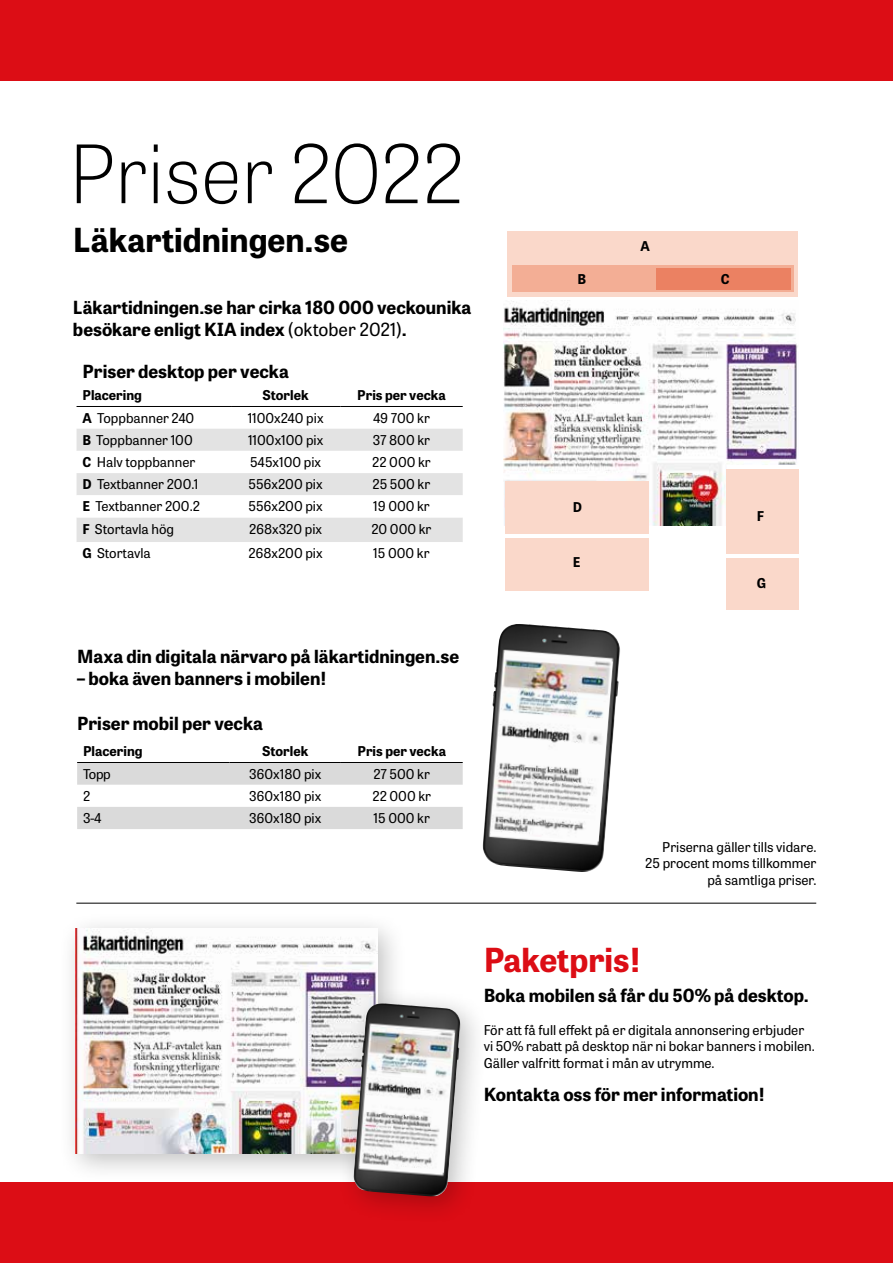
<style>
.page{position:relative;width:893px;height:1263px;background:#fff}
.page>*{position:absolute;margin:0;border:0;box-sizing:border-box;transform-origin:0 0}
.t1{font:100 79.95px "Tablet Gothic";letter-spacing:-.005em;color:#000}
.t2{font:700 33px "Tablet Gothic";color:#000}
.t3{font:700 33px "Tablet Gothic";color:#dc0d15}
.t4{font:700 18px/21.6px "Tablet Gothic";color:#000}
.t5{font:13.5px/16.5px "Tablet Gothic";color:#000;text-align:right}
.t6{font:700 13.5px "Tablet Gothic";color:#000}
.s1{font-weight:400}
.s2{font-weight:700}
</style>
<div class="page">
<img style="left:503px;top:300px;width:295px;height:225px">
<svg style="left:727px;top:465px;width:72px;height:94px"></svg>
<div style="left:0;top:0;width:893px;height:81px;background:#dc0d15"></div>
<div style="left:0;top:1182px;width:893px;height:81px;background:#dc0d15"></div>
<svg style="left:77px;top:429px;width:386px;height:113px"></svg>
<hr style="left:77px;top:406px;width:154px;height:1px;background:#000">
<hr style="left:231px;top:406px;width:109px;height:1px;background:#000">
<hr style="left:340px;top:406px;width:123px;height:1px;background:#000">
<svg style="left:77px;top:763px;width:386px;height:66px"></svg>
<hr style="left:77px;top:762px;width:153px;height:1px;background:#000">
<hr style="left:230px;top:762px;width:111px;height:1px;background:#000">
<hr style="left:341px;top:762px;width:122px;height:1px;background:#000">
<div style="left:507px;top:231px;width:291px;height:65px;background:#fad8ca"></div>
<div style="left:512px;top:265px;width:282px;height:27px;background:#f3ae95"></div>
<div style="left:656px;top:268px;width:134px;height:22px;background:#eb8162"></div>
<div style="left:506px;top:481px;width:143px;height:53px;background:#fad8ca"></div>
<div style="left:727px;top:469px;width:72px;height:84px;background:#fad8ca"></div>
<div style="left:727px;top:559px;width:72px;height:51px;background:#fad8ca"></div>
<div style="left:506px;top:538px;width:143px;height:53px;background:#fad8ca"></div>
<img style="left:482px;top:624px;width:138px;height:248px">
<img style="left:490px;top:653px;width:123px;height:188px">
<div style="left:58px;top:911px;width:349px;height:273px;background:#000;opacity:.25"></div>
<img style="left:76px;top:929px;width:301px;height:225px">
<div style="left:337px;top:986px;width:153px;height:239px;background:#000;opacity:.25"></div>
<img style="left:353px;top:1003px;width:108px;height:193px">
<img style="left:360px;top:1026px;width:95px;height:147px">
<hr style="left:76px;top:903px;width:740px;height:1px;background:#000">
<h1 class="t1" style="left:69px;top:120px;width:396px">Priser 2022</h1>
<h2 class="t2" style="left:73px;top:217px;width:277px">Läkartidningen.se</h2>
<h3 class="t4" style="left:73px;top:296px;width:400px">Läkartidningen.se har cirka 180 000 veckounika besökare enligt KIA index <span class="s1">(oktober 2021)</span>.</h3>
<h3 class="t4" style="left:83px;top:360px;width:208px">Priser desktop per vecka</h3>
<p class="t6" style="left:83px;top:386px;width:61px">Placering</p>
<p class="t6" style="left:263px;top:386px;width:48px">Storlek</p>
<p class="t6" style="left:357px;top:386px;width:90px">Pris per vecka</p>
<p class="t5" style="left:83px;top:409px;width:113px"><span class="s2">A</span> Toppbanner 240</p>
<p class="t5" style="left:248px;top:409px;width:77px">1100x240 pix</p>
<p class="t5" style="left:373px;top:409px;width:58px">49 700 kr</p>
<p class="t5" style="left:83px;top:431px;width:112px"><span class="s2">B</span> Toppbanner 100</p>
<p class="t5" style="left:248px;top:431px;width:77px">1100x100 pix</p>
<p class="t5" style="left:373px;top:431px;width:59px">37 800 kr</p>
<p class="t5" style="left:83px;top:453px;width:114px"><span class="s2">C</span> Halv toppbanner</p>
<p class="t5" style="left:250px;top:453px;width:73px">545x100 pix</p>
<p class="t5" style="left:372px;top:453px;width:60px">22 000 kr</p>
<p class="t5" style="left:83px;top:475px;width:117px"><span class="s2">D</span> Textbanner 200.1</p>
<p class="t5" style="left:249px;top:475px;width:76px">556x200 pix</p>
<p class="t5" style="left:373px;top:475px;width:59px">25 500 kr</p>
<p class="t5" style="left:83px;top:498px;width:119px"><span class="s2">E</span> Textbanner 200.2</p>
<p class="t5" style="left:249px;top:498px;width:76px">556x200 pix</p>
<p class="t5" style="left:373px;top:498px;width:58px">19 000 kr</p>
<p class="t5" style="left:83px;top:520px;width:93px"><span class="s2">F</span> Stortavla hög</p>
<p class="t5" style="left:249px;top:520px;width:74px">268x320 pix</p>
<p class="t5" style="left:371px;top:520px;width:62px">20 000 kr</p>
<p class="t5" style="left:83px;top:545px;width:70px"><span class="s2">G</span> Stortavla</p>
<p class="t5" style="left:249px;top:545px;width:76px">268x200 pix</p>
<p class="t5" style="left:373px;top:545px;width:58px">15 000 kr</p>
<p class="t6" style="left:640px;top:237px;width:11px">A</p>
<p class="t6" style="left:577px;top:270px;width:10px">B</p>
<p class="t6" style="left:721px;top:270px;width:10px">C</p>
<p class="t6" style="left:573px;top:498px;width:11px">D</p>
<p class="t6" style="left:573px;top:552px;width:9px">E</p>
<p class="t6" style="left:757px;top:506px;width:9px">F</p>
<p class="t6" style="left:757px;top:573px;width:11px">G</p>
<h3 class="t4" style="left:77px;top:645px;width:384px">Maxa din digitala närvaro på läkartidningen.se</h3>
<h3 class="t4" style="left:77px;top:666px;width:251px">– boka även banners i mobilen!</h3>
<h3 class="t4" style="left:77px;top:712px;width:187px">Priser mobil per vecka</h3>
<p class="t6" style="left:83px;top:742px;width:61px">Placering</p>
<p class="t6" style="left:262px;top:742px;width:48px">Storlek</p>
<p class="t6" style="left:357px;top:742px;width:90px">Pris per vecka</p>
<p class="t5" style="left:83px;top:765px;width:29px">Topp</p>
<p class="t5" style="left:249px;top:765px;width:74px">360x180 pix</p>
<p class="t5" style="left:374px;top:765px;width:58px">27 500 kr</p>
<p class="t5" style="left:83px;top:787px;width:9px">2</p>
<p class="t5" style="left:249px;top:787px;width:74px">360x180 pix</p>
<p class="t5" style="left:372px;top:787px;width:60px">22 000 kr</p>
<p class="t5" style="left:83px;top:809px;width:20px">3-4</p>
<p class="t5" style="left:249px;top:809px;width:74px">360x180 pix</p>
<p class="t5" style="left:374px;top:809px;width:58px">15 000 kr</p>
<p class="t5" style="left:645px;top:838px;width:173px">Priserna gäller tills vidare.<br>25 procent moms tillkommer på samtliga priser.</p>
<h2 class="t3" style="left:484px;top:937px;width:158px">Paketpris!</h2>
<h3 class="t4" style="left:484px;top:984px;width:327px">Boka mobilen så får du 50% på desktop.</h3>
<p class="t5" style="left:484px;top:1021px;width:333px;text-align:left">För att få full effekt på er digitala annonsering erbjuder vi 50% rabatt på desktop när ni bokar banners i mobilen.<br>Gäller valfritt format i mån av utrymme.</p>
<h3 class="t4" style="left:484px;top:1083px;width:283px">Kontakta oss för mer information!</h3>
</div>
